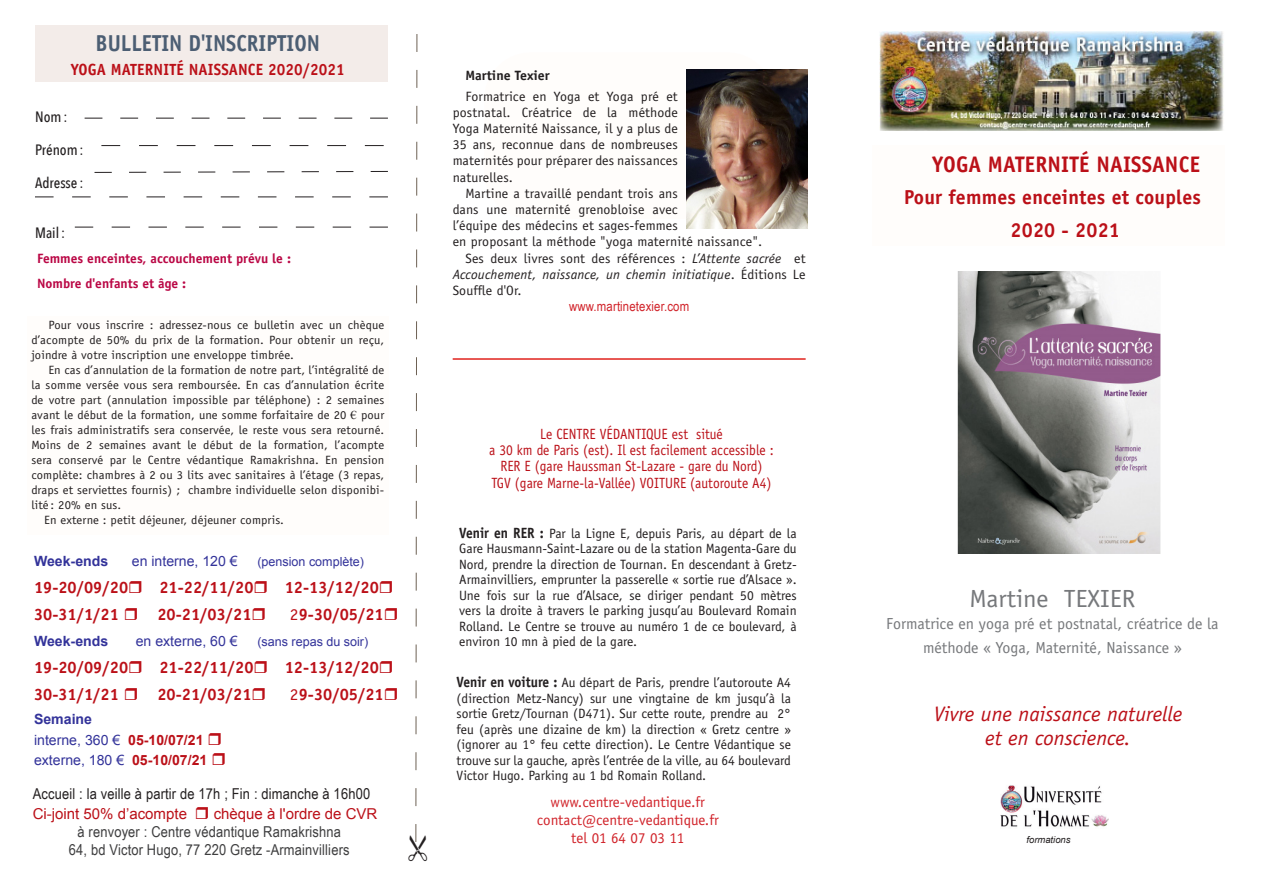
<style>
.page{position:relative;width:1263px;height:893px;background:#fff}
.page>*{position:absolute;margin:0;border:0;box-sizing:border-box;transform-origin:0 0}
.t1{font:24.9px "Officina Sans";color:#76787b;scale:1.05 1}
.t2{font:700 23.1px "Officina Sans";color:#4c5e73;scale:.91 1}
.t3{font:700 22.5px "Officina Sans";letter-spacing:.01em;color:#bb1018;scale:.95 1}
.t4{font:italic 21px "Officina Sans";color:#bb1018}
.t5{font:700 20.25px "Officina Sans";letter-spacing:.01em;color:#bb1018}
.t6{font:700 16.5px "Officina Sans";color:#bb1018}
.t7{font:700 16.2px "Officina Sans";letter-spacing:.01em;color:#bb1018;scale:.95 1}
.t8{font:16.05px/24px "Officina Sans";color:#76787b;text-align:center}
.t9{font:15px "Arial Narrow";letter-spacing:.01em;color:#3e3e3f;scale:1.05 1}
.t10{font:15px "Officina Sans";color:#d1232a}
.t11{font:15px "Arial Narrow";letter-spacing:.01em;color:#231f20;scale:1.05 1}
.t12{font:15px "Arial";color:#bb1018}
.t13{font:500 15px "Avenir Next Condensed";color:#231f20}
.t14{font:14.85px "Officina Sans";color:#bb1018;scale:.91 1}
.t15{font:14.1px "Arial";color:#33339a}
.t16{font:700 14.1px "Arial";color:#33339a}
.t17{font:13.5px/15.5px "Officina Sans";letter-spacing:.01em;color:#231f20;text-align:justify}
.t18{font:italic 13.5px/16.2px "Officina Sans";letter-spacing:.01em;color:#231f20;text-align:justify}
.t19{font:700 13.5px "Officina Sans";color:#ba0745}
.t20{font:13.5px "Arial Narrow";letter-spacing:.01em;color:#d1232a}
.t21{font:700 13.5px "Officina Sans";color:#231f20}
.t22{font:12.6px "Arial";color:#33339a}
.t23{font:12px/15px "Officina Sans";letter-spacing:.01em;color:#231f20;text-align:justify;scale:1.05 1}
.t24{font:italic 9.45px "Arial";color:#231f20}
.s1{font-family:"Times New Roman"}
.s2{font-weight:400}
.s3{font-weight:700;color:#bb1018}
.s4{font-style:normal}
.s5{font-weight:700;font-size:14.85px}
</style>
<div class="page">
<div style="left:35px;top:26px;width:353px;height:56px;background:#f3ece9"></div>
<div style="left:484px;top:52px;width:290px;height:167px;background:#fffdfb;border-radius:47px"></div>
<svg style="left:85px;top:118px;width:303px;height:1px"></svg>
<svg style="left:101px;top:145px;width:283px;height:1px"></svg>
<svg style="left:94px;top:171px;width:294px;height:2px"></svg>
<svg style="left:35px;top:197px;width:353px;height:1px"></svg>
<svg style="left:75px;top:227px;width:313px;height:1px"></svg>
<div style="left:27px;top:316px;width:362px;height:218px;background:#fffdfb"></div>
<img style="left:1001px;top:785px;width:107px;height:42px">
<div style="left:872px;top:145px;width:352px;height:101px;background:#fffdfb"></div>
<img style="left:880px;top:32px;width:344px;height:99px">
<hr style="left:453px;top:358px;width:353px;height:2px;background:#e0231d">
<img style="left:686px;top:70px;width:122px;height:158px">
<img style="left:957px;top:271px;width:204px;height:282px">
<svg style="left:415px;top:34px;width:3px;height:808px"></svg>
<p class="t2" style="left:96px;top:28px;width:248px">BULLETIN D'INSCRIPTION</p>
<p class="t7" style="left:71px;top:59px;width:290px">YOGA MATERNITÉ NAISSANCE 2020/2021</p>
<p class="t13" style="left:35px;top:108px;width:34px">Nom:</p>
<p class="t13" style="left:35px;top:141px;width:50px">Prénom:</p>
<p class="t13" style="left:35px;top:174px;width:50px">Adresse :</p>
<p class="t13" style="left:35px;top:224px;width:32px">Mail:</p>
<p class="t19" style="left:37px;top:250px;width:255px">Femmes enceintes, accouchement prévu le :</p>
<p class="t19" style="left:37px;top:275px;width:151px">Nombre d'enfants et âge :</p>
<p class="t23" style="left:31px;top:317px;width:338px;text-indent:17px">Pour vous inscrire : adressez-nous ce bulletin avec un chèque d’acompte de 50% du prix de la formation. Pour obtenir un reçu, joindre à votre inscription une enveloppe timbrée.</p>
<p class="t23" style="left:31px;top:362px;width:338px;text-indent:17px">En cas d’annulation de la formation de notre part, l’intégralité de la somme versée vous sera remboursée. En cas d’annulation écrite de votre part (annulation impossible par téléphone) : 2 semaines avant le début de la formation, une somme forfaitaire de 20 <span class="s1">€</span> pour les frais administratifs sera conservée, le reste vous sera retourné.<br>Moins de 2 semaines avant le début de la formation, l’acompte sera conservé par le Centre védantique Ramakrishna. En pension complète: chambres à 2 ou 3 lits avec sanitaires à l’étage (3 repas, draps et serviettes fournis) ; chambre individuelle selon disponibi&shy;lité : 20% en sus.</p>
<p class="t23" style="left:44px;top:512px;width:230px">En externe : petit déjeuner, déjeuner compris.</p>
<p class="t16" style="left:34px;top:552px;width:76px">Week-ends</p>
<p class="t15" style="left:132px;top:552px;width:107px">en interne, 120 €</p>
<p class="t22" style="left:257px;top:553px;width:108px">(pension complète)</p>
<p class="t6" style="left:34px;top:577px;width:96px">19-20/09/20</p>
<p class="t6" style="left:159px;top:577px;width:96px">21-22/11/20</p>
<p class="t6" style="left:285px;top:577px;width:96px">12-13/12/20</p>
<p class="t6" style="left:34px;top:604px;width:86px">30-31/1/21</p>
<p class="t6" style="left:157px;top:604px;width:96px">20-21/03/21</p>
<p class="t6" style="left:290px;top:604px;width:95px"><span class="s2">2</span>9-30/05/21</p>
<p class="t16" style="left:34px;top:631px;width:76px">Week-ends</p>
<p class="t15" style="left:136px;top:631px;width:104px">en externe, 60 €</p>
<p class="t22" style="left:257px;top:633px;width:112px">(sans repas du soir)</p>
<p class="t6" style="left:34px;top:657px;width:96px">19-20/09/20</p>
<p class="t6" style="left:159px;top:657px;width:96px">21-22/11/20</p>
<p class="t6" style="left:285px;top:657px;width:96px">12-13/12/20</p>
<p class="t6" style="left:34px;top:684px;width:86px">30-31/1/21</p>
<p class="t6" style="left:157px;top:684px;width:96px">20-21/03/21</p>
<p class="t6" style="left:290px;top:684px;width:95px"><span class="s2">2</span>9-30/05/21</p>
<p class="t16" style="left:34px;top:710px;width:60px">Semaine</p>
<p class="t15" style="left:34px;top:730px;width:171px">interne, 360 € <span class="s3">05-10/07/21</span></p>
<p class="t15" style="left:34px;top:751px;width:175px">externe, 180 € <span class="s3">05-10/07/21</span></p>
<p class="t11" style="left:33px;top:782px;width:323px">Accueil : la veille à partir de 17h ; Fin : dimanche à 16h00</p>
<p class="t12" style="left:33px;top:804px;width:156px">Ci-joint 50% d’acompte</p>
<p class="t12" style="left:214px;top:804px;width:165px">chèque à l'ordre de CVR</p>
<p class="t9" style="left:77px;top:820px;width:252px">à renvoyer : Centre védantique Ramakrishna</p>
<p class="t9" style="left:69px;top:838px;width:269px">64, bd Victor Hugo, 77 220 Gretz -Armainvilliers</p>
<p class="t21" style="left:465px;top:67px;width:86px">Martine Texier</p>
<p class="t17" style="left:453px;top:88px;width:227px;line-height:16.2px;text-indent:13px">Formatrice en Yoga et Yoga pré et postnatal. Créatrice de la méthode Yoga Maternité Naissance, il y a plus de 35 ans, reconnue dans de nombreuses maternités pour préparer des naissances naturelles.</p>
<p class="t17" style="left:453px;top:185px;width:311px;line-height:16.2px;text-align:left;text-indent:13px">Martine a travaillé pendant trois ans<br>dans une maternité grenobloise avec<br>l’équipe des médecins et sages-femmes<br>en proposant la méthode "yoga maternité naissance".</p>
<p class="t18" style="left:453px;top:250px;width:354px;text-indent:13px"><span class="s4">Ses deux livres sont des références :</span> L’Attente sacrée <span class="s4">et </span>Accouchement, naissance, un chemin initiatique<span class="s4">. Éditions Le Souffle d'Or.</span></p>
<p class="t20" style="left:569px;top:297px;width:121px">www.martinetexier.com</p>
<p class="t14" style="left:540px;top:425px;width:202px">Le CENTRE VÉDANTIQUE est situé</p>
<p class="t14" style="left:489px;top:442px;width:314px">a 30 km de Paris (est). Il est facilement accessible :</p>
<p class="t14" style="left:500px;top:458px;width:290px">RER E (gare Haussman St-Lazare - gare du Nord)</p>
<p class="t14" style="left:491px;top:474px;width:309px">TGV (gare Marne-la-Vallée) VOITURE (autoroute A4)</p>
<p class="t17" style="left:459px;top:525px;width:339px"><span class="s5">Venir en RER :</span> Par la Ligne E, depuis Paris, au départ de la Gare Hausmann-Saint-Lazare ou de la station Magenta-Gare du Nord, prendre la direction de Tournan. En descendant à Gretz-Armainvilliers, emprunter la passerelle « sortie rue d’Alsace ».<br>Une fois sur la rue d’Alsace, se diriger pendant 50 mètres vers la droite à travers le parking jusqu’au Boulevard Romain Rolland. Le Centre se trouve au numéro 1 de ce boulevard, à environ 10 mn à pied de la gare.</p>
<p class="t17" style="left:457px;top:675px;width:336px"><span class="s5">Venir en voiture :</span> Au départ de Paris, prendre l’autoroute A4 (direction Metz-Nancy) sur une vingtaine de km jusqu’à la sortie Gretz/Tournan (D471). Sur cette route, prendre au 2° feu (après une dizaine de km) la direction « Gretz centre » (ignorer au 1° feu cette direction). Le Centre Védantique se trouve sur la gauche, après l’entrée de la ville, au 64 boulevard Victor Hugo. Parking au 1 bd Romain Rolland.</p>
<p class="t10" style="left:551px;top:793px;width:156px">www.centre-vedantique.fr</p>
<p class="t10" style="left:537px;top:811px;width:184px">contact@centre-vedantique.fr</p>
<p class="t10" style="left:571px;top:829px;width:115px">tel 01 64 07 03 11</p>
<p class="t3" style="left:932px;top:150px;width:283px">YOGA MATERNITÉ NAISSANCE</p>
<p class="t5" style="left:904px;top:185px;width:298px">Pour femmes enceintes et couples</p>
<p class="t5" style="left:1010px;top:217px;width:111px">2020 - 2021</p>
<p class="t1" style="left:969px;top:584px;width:159px">Martine TEXIER</p>
<p class="t8" style="left:886px;top:611px;width:334px">Formatrice en yoga pré et postnatal, créatrice de la méthode « Yoga, Maternité, Naissance »</p>
<p class="t4" style="left:934px;top:701px;width:250px">Vivre une naissance naturelle</p>
<p class="t4" style="left:985px;top:725px;width:147px">et en conscience.</p>
<p class="t24" style="left:1026px;top:834px;width:46px">formations</p>
</div>
